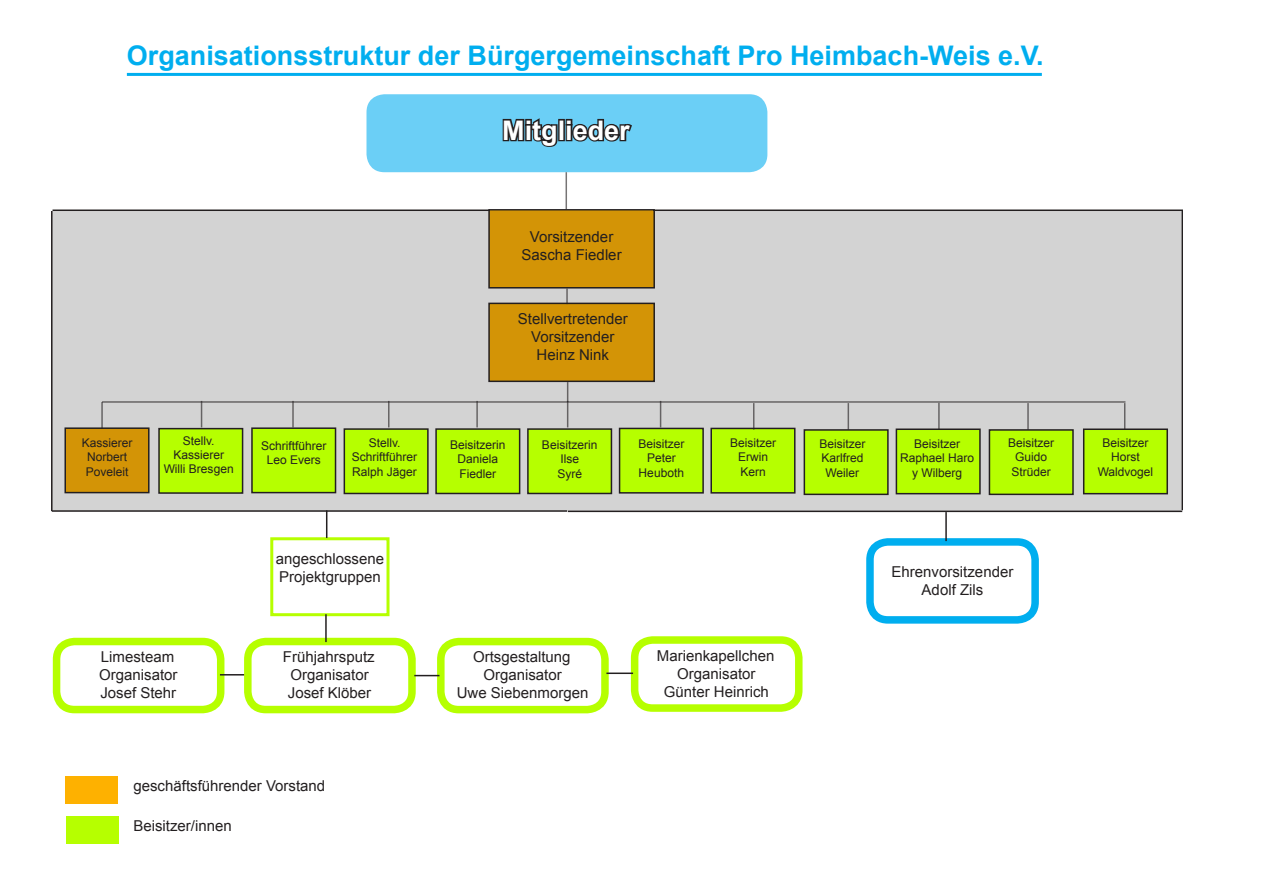
<style>
.page{position:relative;width:1263px;height:893px;background:#fff}
.page>*{position:absolute;margin:0;border:0;box-sizing:border-box;transform-origin:0 0}
.t1{font:700 27px "Arial";color:#00aeef}
.t2{font:700 27px "Arial";color:#fff}
.t3{font:15px/18px "Arial";color:#231f20;text-align:center}
.t4{font:12px/14.4px "Arial";color:#231f20}
</style>
<div class="page">
<div style="left:488px;top:209px;width:167px;height:80px;border:2px solid #231f20"></div>
<div style="left:366px;top:94px;width:401px;height:78px;background:#6bcff6;border-radius:18px"></div>
<svg style="left:502px;top:118px;width:58px;height:29px"></svg>
<div style="left:558px;top:119px;width:7px;height:22px;border:3px solid #231f20"></div>
<svg style="left:566px;top:118px;width:66px;height:24px"></svg>
<hr style="left:53px;top:209px;width:437px;height:2px;background:#231f20">
<hr style="left:51px;top:211px;width:2px;height:300px;background:#231f20">
<hr style="left:52px;top:510px;width:515px;height:2px;background:#231f20">
<div style="left:270px;top:537px;width:119px;height:79px;border:3px solid #b6ff00"></div>
<svg style="left:326px;top:510px;width:1px;height:28px"></svg>
<div style="left:437px;top:638px;width:172px;height:75px;border:8px solid #b6ff00;border-radius:18px"></div>
<div style="left:53px;top:638px;width:171px;height:75px;border:8px solid #b6ff00;border-radius:18px"></div>
<svg style="left:220px;top:674px;width:24px;height:1px"></svg>
<hr style="left:655px;top:209px;width:528px;height:2px;background:#231f20">
<hr style="left:1181px;top:211px;width:2px;height:299px;background:#231f20">
<hr style="left:568px;top:511px;width:614px;height:1px;background:#231f20">
<hr style="left:565px;top:172px;width:2px;height:37px;background:#231f20">
<hr style="left:127px;top:73px;width:915px;height:3px;background:#00aeef">
<div style="left:866px;top:538px;width:173px;height:86px;border:8px solid #00aeef;border-radius:18px"></div>
<svg style="left:52px;top:211px;width:1128px;height:299px;background:#d1caba"></svg>
<hr style="left:945px;top:512px;width:2px;height:29px;background:#231f20">
<div style="left:65px;top:776px;width:53px;height:28px;background:#feb100"></div>
<div style="left:67px;top:816px;width:52px;height:28px;background:#b6ff00"></div>
<div style="left:244px;top:638px;width:172px;height:75px;border:8px solid #b6ff00;border-radius:18px"></div>
<svg style="left:414px;top:675px;width:25px;height:1px"></svg>
<hr style="left:325px;top:614px;width:2px;height:28px;background:#231f20">
<div style="left:159px;top:429px;width:84px;height:64px;background:#b6ff00"></div>
<div style="left:158px;top:428px;width:85px;height:66px;border:2px solid #231f20"></div>
<div style="left:252px;top:428px;width:83px;height:65px;background:#b6ff00"></div>
<div style="left:251px;top:427px;width:85px;height:66px;border:2px solid #231f20"></div>
<div style="left:344px;top:429px;width:84px;height:64px;background:#b6ff00"></div>
<div style="left:344px;top:428px;width:85px;height:66px;border:2px solid #231f20"></div>
<div style="left:436px;top:429px;width:84px;height:64px;background:#b6ff00"></div>
<div style="left:435px;top:428px;width:85px;height:66px;border:2px solid #231f20"></div>
<div style="left:528px;top:429px;width:83px;height:64px;background:#b6ff00"></div>
<div style="left:527px;top:428px;width:85px;height:66px;border:2px solid #231f20"></div>
<div style="left:619px;top:428px;width:84px;height:65px;background:#b6ff00"></div>
<div style="left:619px;top:428px;width:85px;height:66px;border:2px solid #231f20"></div>
<div style="left:711px;top:428px;width:84px;height:65px;background:#b6ff00"></div>
<div style="left:710px;top:428px;width:85px;height:66px;border:2px solid #231f20"></div>
<div style="left:804px;top:430px;width:84px;height:64px;background:#b6ff00"></div>
<div style="left:804px;top:429px;width:85px;height:66px;border:2px solid #231f20"></div>
<div style="left:896px;top:429px;width:84px;height:65px;background:#b6ff00"></div>
<div style="left:896px;top:428px;width:85px;height:66px;border:2px solid #231f20"></div>
<div style="left:989px;top:430px;width:84px;height:64px;background:#b6ff00"></div>
<div style="left:989px;top:429px;width:85px;height:66px;border:2px solid #231f20"></div>
<div style="left:1084px;top:429px;width:83px;height:65px;background:#b6ff00"></div>
<div style="left:1083px;top:428px;width:85px;height:66px;border:2px solid #231f20"></div>
<hr style="left:102px;top:401px;width:1023px;height:2px;background:#231f20">
<hr style="left:101px;top:402px;width:2px;height:26px;background:#231f20">
<svg style="left:201px;top:401px;width:1px;height:26px"></svg>
<hr style="left:292px;top:401px;width:2px;height:26px;background:#231f20">
<svg style="left:388px;top:401px;width:1px;height:26px"></svg>
<hr style="left:476px;top:401px;width:2px;height:26px;background:#231f20">
<svg style="left:567px;top:382px;width:1px;height:45px"></svg>
<svg style="left:660px;top:401px;width:1px;height:26px"></svg>
<svg style="left:753px;top:403px;width:1px;height:27px"></svg>
<hr style="left:847px;top:403px;width:2px;height:27px;background:#231f20">
<hr style="left:938px;top:403px;width:2px;height:26px;background:#231f20">
<hr style="left:1027px;top:403px;width:2px;height:27px;background:#231f20">
<svg style="left:1124px;top:403px;width:1px;height:27px"></svg>
<div style="left:631px;top:636px;width:171px;height:76px;border:8px solid #b6ff00;border-radius:18px"></div>
<hr style="left:606px;top:672px;width:27px;height:2px;background:#231f20">
<p class="t1" style="left:127px;top:37px;width:918px">Organisationsstruktur der Bürgergemeinschaft Pro Heimbach-Weis e.V.</p>
<p class="t2" style="left:502px;top:112px;width:129px">Mitglieder</p>
<p class="t3" style="left:530px;top:228px;width:85px">Vorsitzender</p>
<p class="t3" style="left:522px;top:246px;width:102px">Sascha Fiedler</p>
<p class="t4" style="left:82px;top:435px;width:52px">Kassierer</p>
<p class="t4" style="left:86px;top:450px;width:44px">Norbert<br>Poveleit</p>
<p class="t4" style="left:183px;top:433px;width:33px">Stellv.</p>
<p class="t4" style="left:173px;top:448px;width:52px">Kassierer</p>
<p class="t4" style="left:164px;top:462px;width:72px">Willi Bresgen</p>
<p class="t4" style="left:261px;top:439px;width:67px">Schriftführer</p>
<p class="t4" style="left:267px;top:453px;width:56px">Leo Evers</p>
<p class="t4" style="left:369px;top:435px;width:33px">Stellv.</p>
<p class="t4" style="left:352px;top:450px;width:67px">Schriftführer</p>
<p class="t4" style="left:352px;top:464px;width:66px">Ralph Jäger</p>
<p class="t3" style="left:101px;top:648px;width:75px">Limesteam</p>
<p class="t3" style="left:99px;top:666px;width:80px">Organisator</p>
<p class="t3" style="left:100px;top:684px;width:77px">Josef Stehr</p>
<p class="t3" style="left:276px;top:550px;width:110px">angeschlossene</p>
<p class="t3" style="left:279px;top:568px;width:103px">Projektgruppen</p>
<p class="t3" style="left:283px;top:648px;width:93px">Frühjahrsputz</p>
<p class="t3" style="left:290px;top:666px;width:80px">Organisator</p>
<p class="t3" style="left:288px;top:684px;width:85px">Josef Klöber</p>
<p class="t3" style="left:133px;top:777px;width:193px">geschäftsführender Vorstand</p>
<p class="t3" style="left:133px;top:817px;width:100px">Beisitzer/innen</p>
<p class="t3" style="left:518px;top:310px;width:112px">Stellvertretender<br>Vorsitzender</p>
<p class="t3" style="left:537px;top:346px;width:74px">Heinz Nink</p>
<p class="t4" style="left:450px;top:438px;width:57px">Beisitzerin</p>
<p class="t4" style="left:457px;top:452px;width:42px">Daniela<br>Fiedler</p>
<p class="t4" style="left:542px;top:438px;width:57px">Beisitzerin</p>
<p class="t4" style="left:560px;top:452px;width:20px">Ilse</p>
<p class="t4" style="left:557px;top:466px;width:26px">Syré</p>
<p class="t4" style="left:638px;top:437px;width:48px">Beisitzer</p>
<p class="t4" style="left:647px;top:451px;width:30px">Peter</p>
<p class="t4" style="left:639px;top:465px;width:47px">Heuboth</p>
<p class="t4" style="left:730px;top:435px;width:48px">Beisitzer</p>
<p class="t4" style="left:738px;top:450px;width:31px">Erwin</p>
<p class="t4" style="left:740px;top:464px;width:27px">Kern</p>
<p class="t3" style="left:473px;top:648px;width:99px">Ortsgestaltung</p>
<p class="t3" style="left:483px;top:666px;width:80px">Organisator</p>
<p class="t3" style="left:457px;top:684px;width:133px">Uwe Siebenmorgen</p>
<p class="t3" style="left:657px;top:647px;width:119px">Marienkapellchen</p>
<p class="t3" style="left:677px;top:665px;width:80px">Organisator</p>
<p class="t3" style="left:664px;top:683px;width:107px">Günter Heinrich</p>
<p class="t4" style="left:819px;top:437px;width:48px">Beisitzer</p>
<p class="t4" style="left:821px;top:451px;width:44px">Karlfred</p>
<p class="t4" style="left:825px;top:465px;width:35px">Weiler</p>
<p class="t4" style="left:914px;top:437px;width:48px">Beisitzer</p>
<p class="t4" style="left:900px;top:451px;width:76px">Raphael Haro</p>
<p class="t4" style="left:912px;top:465px;width:52px">y Wilberg</p>
<p class="t4" style="left:1008px;top:435px;width:48px">Beisitzer</p>
<p class="t4" style="left:1011px;top:450px;width:41px;text-align:center">Guido<br>Strüder</p>
<p class="t3" style="left:892px;top:563px;width:123px">Ehrenvorsitzender</p>
<p class="t3" style="left:922px;top:581px;width:63px">Adolf Zils</p>
<p class="t4" style="left:1102px;top:435px;width:48px">Beisitzer</p>
<p class="t4" style="left:1098px;top:450px;width:57px;text-align:center">Horst<br>Waldvogel</p>
</div>
